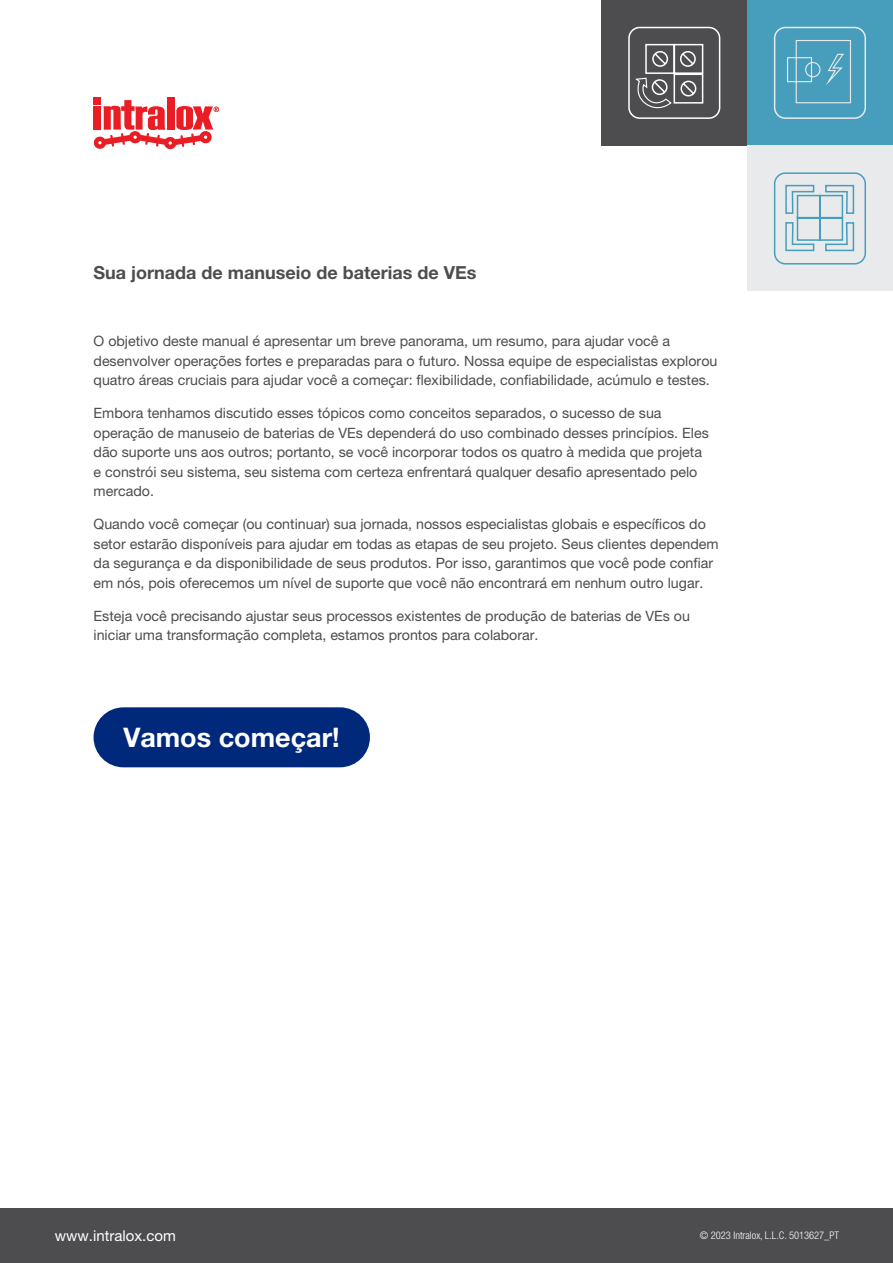
<style>
.page{position:relative;width:893px;height:1263px;background:#fff}
.page>*{position:absolute;margin:0;border:0;box-sizing:border-box;transform-origin:0 0}
.t1{font:700 27px "Helvetica Neue LT Pro";color:#fff}
.t2{font:700 18px "Helvetica Neue LT Pro";color:#4d4d4f}
.t3{font:15px "Helvetica Neue LT Pro";color:#fff}
.t4{font:14.25px/19.5px "Helvetica Neue LT Pro";color:#4d4d4f}
.t5{font:300 condensed 10.5px "Helvetica Neue LT Pro";color:#fff}
</style>
<div class="page">
<div style="left:94px;top:98px;width:7px;height:7px;background:#ea1c24"></div>
<div style="left:167px;top:97px;width:7px;height:33px;background:#ea1c24"></div>
<svg style="left:93px;top:100px;width:126px;height:50px"></svg>
<div style="left:94px;top:707px;width:276px;height:60px;background:#00287b;border-radius:30px"></div>
<div style="left:747px;top:0;width:146px;height:146px;background:#479ebc"></div>
<div style="left:747px;top:146px;width:146px;height:145px;background:#e8eaeb"></div>
<div style="left:601px;top:0;width:146px;height:146px;background:#4d4d4f"></div>
<svg style="left:635px;top:43px;width:69px;height:66px"></svg>
<div style="left:628px;top:27px;width:92px;height:92px;border:2px solid #fff;border-radius:11px"></div>
<svg style="left:787px;top:40px;width:64px;height:64px"></svg>
<div style="left:774px;top:27px;width:92px;height:92px;border:2px solid #e8eaeb;border-radius:11px"></div>
<svg style="left:773px;top:172px;width:93px;height:93px"></svg>
<div style="left:0;top:1208px;width:893px;height:55px;background:#4d4d4f"></div>
<p class="t2" style="left:94px;top:261px;width:384px">Sua jornada de manuseio de baterias de VEs</p>
<p class="t4" style="left:94px;top:331px;width:625px">O objetivo deste manual é apresentar um breve panorama, um resumo, para ajudar você a desenvolver operações fortes e preparadas para o futuro. Nossa equipe de especialistas explorou quatro áreas cruciais para ajudar você a começar: flexibilidade, confiabilidade, acúmulo e testes.</p>
<p class="t4" style="left:94px;top:403px;width:617px">Embora tenhamos discutido esses tópicos como conceitos separados, o sucesso de sua operação de manuseio de baterias de VEs dependerá do uso combinado desses princípios. Eles dão suporte uns aos outros; portanto, se você incorporar todos os quatro à medida que projeta e constrói seu sistema, seu sistema com certeza enfrentará qualquer desafio apresentado pelo mercado.</p>
<p class="t4" style="left:94px;top:514px;width:627px">Quando você começar (ou continuar) sua jornada, nossos especialistas globais e específicos do setor estarão disponíveis para ajudar em todas as etapas de seu projeto. Seus clientes dependem da segurança e da disponibilidade de seus produtos. Por isso, garantimos que você pode confiar em nós, pois oferecemos um nível de suporte que você não encontrará em nenhum outro lugar.</p>
<p class="t4" style="left:94px;top:606px;width:598px">Esteja você precisando ajustar seus processos existentes de produção de baterias de VEs ou iniciar uma transformação completa, estamos prontos para colaborar.</p>
<h1 class="t1" style="left:123px;top:721px;width:218px">Vamos começar!</h1>
<p class="t3" style="left:55px;top:1227px;width:123px">www.intralox.com</p>
<p class="t5" style="left:700px;top:1229px;width:141px">© 2023 Intralox, L.L.C. 5013627_PT</p>
</div>
